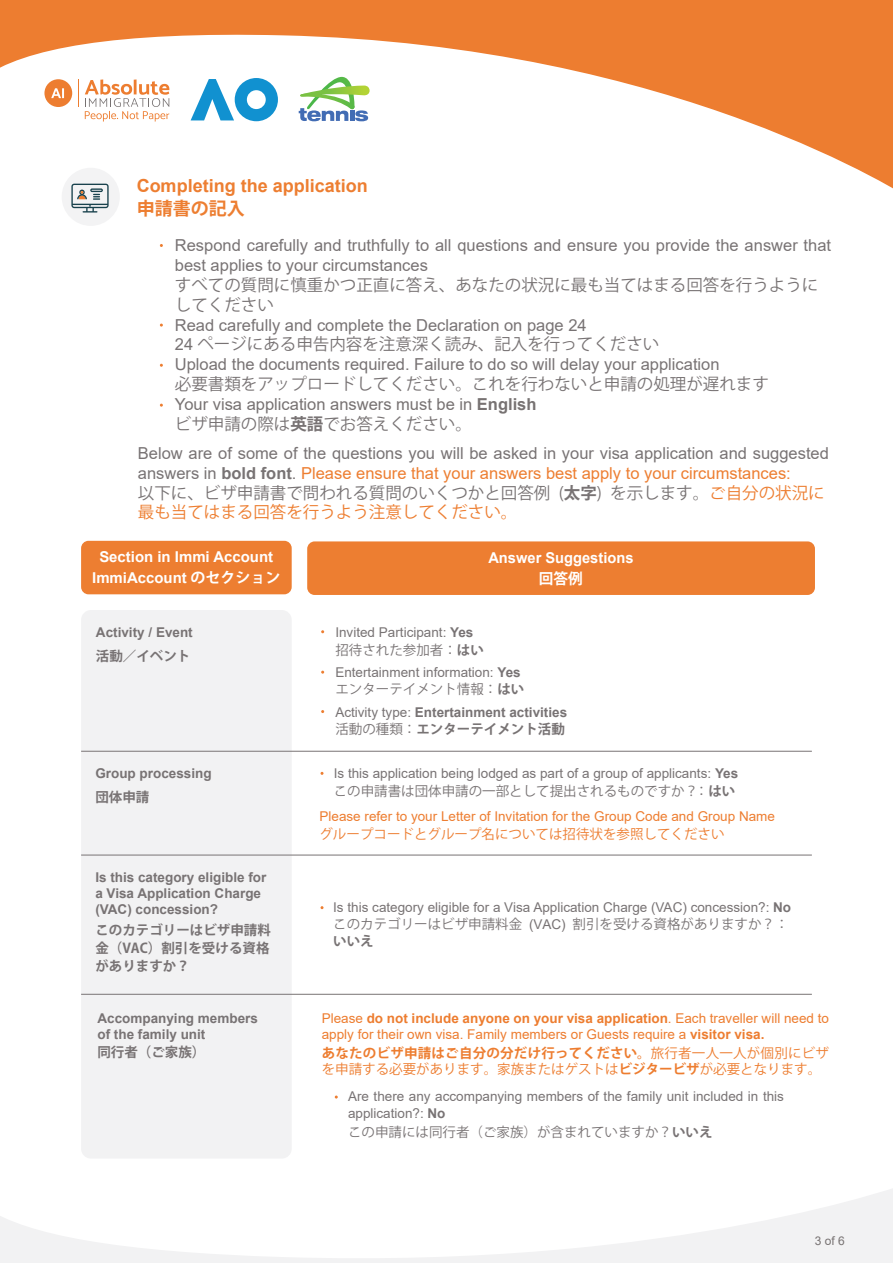
<style>
.page{position:relative;width:893px;height:1263px;background:#fff}
.page>*{position:absolute;margin:0;border:0;box-sizing:border-box;transform-origin:0 0}
.t1{font:700 18px "Arial";color:#ed7e31}
.t2{font:700 18px "Koz Go Pr 6 N";color:#ed7e31}
.t3{font:16.5px/19.8px "Arial";color:#787374}
.t4{font:16.5px/19.8px "Koz Go Pr 6 N";color:#787374}
.t5{font:16.5px "Arial";color:#777272}
.t6{font:700 15px/21px "Arial";color:#fff;text-align:center}
.t7{font:700 15px "Koz Go Pr 6 N";color:#fff}
.t8{font:13.5px/16.2px "Arial";color:#787374}
.t9{font:13.5px/16.2px "Arial";color:#ed7d30}
.t10{font:700 13.5px/16.2px "Arial";color:#787374}
.t11{font:13.5px/16.2px "Koz Go Pr 6 N";color:#787374}
.t12{font:13.5px/16.2px "Koz Go Pr 6 N";color:#ed7d30}
.t13{font:700 13.5px/18px "Koz Go Pr 6 N";color:#787374;text-align:justify}
.t14{font:12px "Arial";color:#777272}
.s1{font-family:"Arial"}
.s2{font-weight:700}
.s3{color:#ed7e31}
.s4{font-family:"Koz Go Pr 6 N"}
.s5{font-weight:400}
</style>
<div class="page">
<svg style="left:0;top:0;width:893px;height:189px"></svg>
<svg style="left:191px;top:78px;width:87px;height:43px"></svg>
<svg style="left:78px;top:79px;width:1px;height:28px"></svg>
<svg style="left:85px;top:79px;width:84px;height:43px"></svg>
<svg style="left:44px;top:79px;width:28px;height:28px"></svg>
<svg style="left:299px;top:77px;width:71px;height:44px"></svg>
<div style="left:62px;top:168px;width:58px;height:58px;background:#f3f3f4;border-radius:50%"></div>
<svg style="left:71px;top:184px;width:38px;height:29px"></svg>
<div style="left:81px;top:610px;width:211px;height:548px;background:#f2f2f3;border-radius:10px"></div>
<hr style="left:81px;top:855px;width:731px;height:1px;background:#787374">
<hr style="left:81px;top:994px;width:731px;height:1px;background:#787374">
<hr style="left:81px;top:751px;width:731px;height:1px;background:#787374">
<div style="left:81px;top:541px;width:211px;height:53px;background:#ed7e31;border-radius:7px"></div>
<div style="left:307px;top:541px;width:508px;height:54px;background:#ed7e31;border-radius:7px"></div>
<svg style="left:0;top:1189px;width:893px;height:74px"></svg>
<p class="t1" style="left:137px;top:173px;width:233px">Completing the application</p>
<p class="t2" style="left:137px;top:198px;width:109px">申請書の記入</p>
<p class="t3" style="left:175px;top:236px;width:658px">Respond carefully and truthfully to all questions and ensure you provide the answer that best applies to your circumstances</p>
<p class="t4" style="left:175px;top:275px;width:645px">すべての質問に慎重かつ正直に答え、あなたの状況に最も当てはまる回答を行うようにしてください</p>
<p class="t3" style="left:175px;top:315px;width:413px">Read carefully and complete the Declaration on page 24</p>
<p class="t4" style="left:175px;top:335px;width:486px"><span class="s1">24</span> ページにある申告内容を注意深く読み、記入を行ってください</p>
<p class="t3" style="left:175px;top:354px;width:546px">Upload the documents required. Failure to do so will delay your application</p>
<p class="t4" style="left:175px;top:374px;width:596px">必要書類をアップロードしてください。これを行わないと申請の処理が遅れます</p>
<p class="t5" style="left:175px;top:393px;width:363px">Your visa application answers must be in <span class="s2">English</span></p>
<p class="t4" style="left:175px;top:414px;width:298px">ビザ申請の際は<span class="s2">英語</span>でお答えください。</p>
<p class="t3" style="left:138px;top:443px;width:692px">Below are of some of the questions you will be asked in your visa application and suggested answers in <span class="s2">bold font</span>. <span class="s3">Please ensure that your answers best apply to your circumstances:</span></p>
<p class="t4" style="left:138px;top:483px;width:688px">以下に、ビザ申請書で問われる質問のいくつかと回答例 (<span class="s2">太字</span>) を示します。<span class="s3">ご自分の状況に最も当てはまる回答を行うよう注意してください。</span></p>
<p class="t6" style="left:92px;top:546px;width:190px">Section in Immi Account<br>ImmiAccount <span class="s4">のセクション</span></p>
<p class="t6" style="left:488px;top:547px;width:147px">Answer Suggestions</p>
<p class="t7" style="left:539px;top:570px;width:46px">回答例</p>
<p class="t10" style="left:96px;top:624px;width:98px">Activity / Event</p>
<p class="t13" style="left:96px;top:647px;width:96px">活動／イベント</p>
<p class="t10" style="left:95px;top:765px;width:118px">Group processing</p>
<p class="t13" style="left:95px;top:788px;width:55px">団体申請</p>
<p class="t10" style="left:95px;top:869px;width:173px">Is this category eligible for a Visa Application Charge (VAC) concession?</p>
<p class="t13" style="left:95px;top:921px;width:177px">このカテゴリーはビザ申請料金（VAC）割引を受ける資格がありますか？</p>
<p class="t10" style="left:97px;top:1010px;width:162px">Accompanying members of the family unit</p>
<p class="t13" style="left:97px;top:1043px;width:109px">同行者（ご家族）</p>
<p class="t8" style="left:335px;top:624px;width:140px">Invited Participant: <span class="s2">Yes</span></p>
<p class="t11" style="left:335px;top:642px;width:150px">招待された参加者 : <span class="s2">はい</span></p>
<p class="t8" style="left:335px;top:664px;width:187px">Entertainment information: <span class="s2">Yes</span></p>
<p class="t11" style="left:335px;top:682px;width:190px">エンターテイメント情報 : <span class="s2">はい</span></p>
<p class="t10" style="left:335px;top:704px;width:233px"><span class="s5">Activity type:</span> Entertainment activities</p>
<p class="t13" style="left:335px;top:721px;width:231px"><span class="s5">活動の種類 :</span> エンターテイメント活動</p>
<p class="t8" style="left:334px;top:765px;width:406px">Is this application being lodged as part of a group of applicants: <span class="s2">Yes</span></p>
<p class="t11" style="left:334px;top:783px;width:403px">この申請書は団体申請の一部として提出されるものですか？: <span class="s2">はい</span></p>
<p class="t9" style="left:319px;top:808px;width:457px">Please refer to your Letter of Invitation for the Group Code and Group Name</p>
<p class="t12" style="left:319px;top:826px;width:406px">グループコードとグループ名については招待状を参照してください</p>
<p class="t8" style="left:333px;top:899px;width:459px">Is this category eligible for a Visa Application Charge (VAC) concession?: <span class="s2">No</span></p>
<p class="t11" style="left:333px;top:917px;width:453px">このカテゴリーはビザ申請料金 <span class="s1">(VAC)</span> 割引を受ける資格がありますか？ :<span class="s2">いいえ</span></p>
<p class="t9" style="left:322px;top:1010px;width:509px">Please <span class="s2">do not include anyone on your visa application</span>. Each traveller will need to apply for their own visa. Family members or Guests require a <span class="s2">visitor visa.</span></p>
<p class="t12" style="left:322px;top:1045px;width:509px"><span class="s2">あなたのビザ申請はご自分の分だけ行ってください。</span>旅行者一人一人が個別にビザを申請する必要があります。家族またはゲストは<span class="s2">ビジタービザ</span>が必要となります。</p>
<p class="t8" style="left:348px;top:1088px;width:438px">Are there any accompanying members of the family unit included in this application?: <span class="s2">No</span></p>
<p class="t11" style="left:348px;top:1124px;width:366px">この申請には同行者（ご家族）が含まれていますか？<span class="s2">いいえ</span></p>
<p class="t14" style="left:815px;top:1232px;width:32px">3 of 6</p>
</div>
